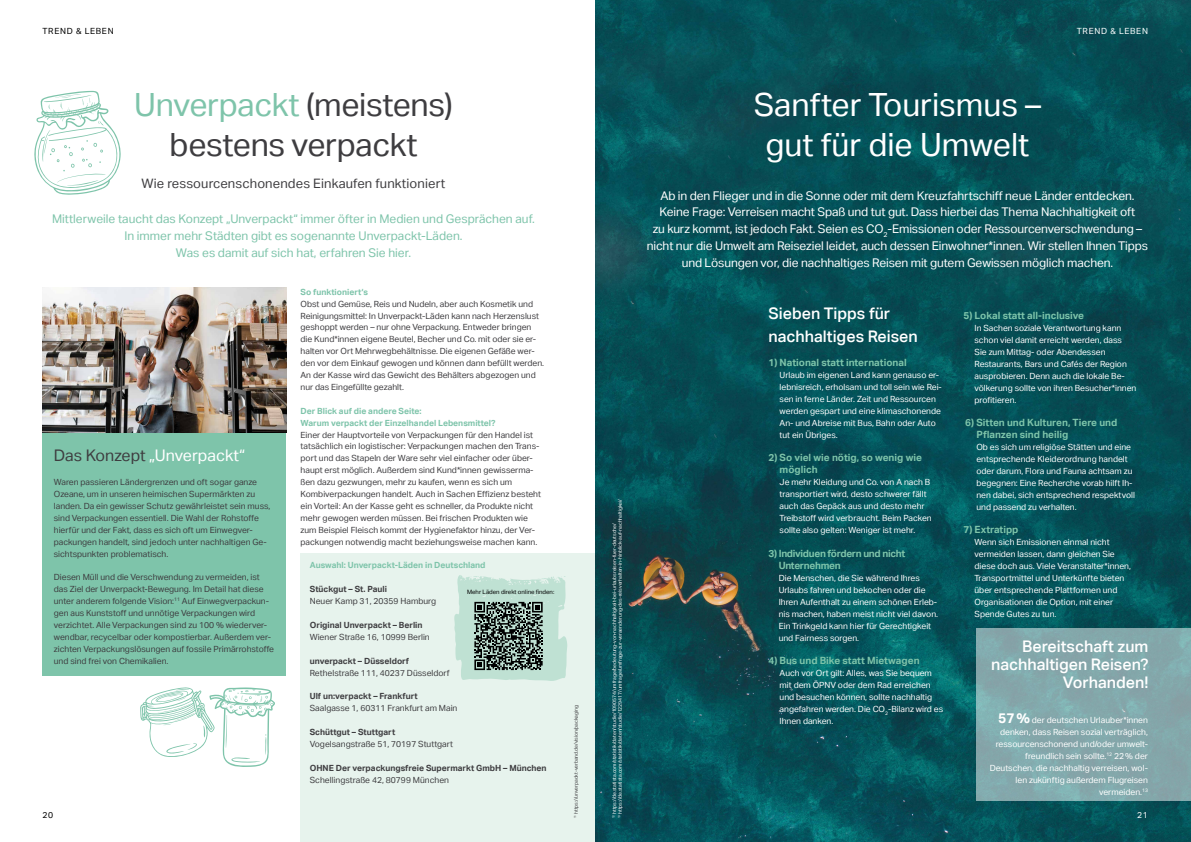
<style>
.page{position:relative;width:1191px;height:842px;background:#fff}
.page>*{position:absolute;margin:0;border:0;box-sizing:border-box;transform-origin:0 0}
.t1{font:32px/40px "Aktiv Grotesk";letter-spacing:-.01em;color:#3e3d40;text-align:center}
.t2{font:32px/40px "Aktiv Grotesk";color:#fff;text-align:center}
.t3{font:500 16px/17.9px "Aktiv Grotesk";color:#fff;text-align:right}
.t4{font:16px "Aktiv Grotesk";color:#fff}
.t5{font:13px "Aktiv Grotesk";letter-spacing:.01em;color:#3e3d40}
.t6{font:12px/16.8px "Aktiv Grotesk";letter-spacing:-.01em;color:#fff;text-align:center}
.t7{font:12px/16.8px "Aktiv Grotesk";color:#7ec4aa;text-align:center}
.t8{font:700 10px/12px "Aktiv Grotesk";color:#7ec4aa}
.t9{font:700 10px/12px "Aktiv Grotesk";letter-spacing:-.03em;color:#7ec4aa}
.t10{font:8.5px/11.9px "Aktiv Grotesk";color:#3e3d40}
.t11{font:8.5px/12px "Aktiv Grotesk";color:#fff}
.t12{font:700 8.5px "Aktiv Grotesk";color:#3e3d40}
.t13{font:700 8.5px/11.9px "Aktiv Grotesk";color:#7ec4aa}
.t14{font:8.5px "Aktiv Grotesk";letter-spacing:.08em;color:#000}
.t15{font:8.5px "Aktiv Grotesk";letter-spacing:.08em;color:#fff}
.t16{font:6px "Aktiv Grotesk";color:#000}
.t17{font:5px/5.9px "Aktiv Grotesk";color:#fff}
.t18{font:5px "Aktiv Grotesk";color:#3e3d40}
.s1{color:#7ec4aa}
.s2{color:#3e3d40}
.s3{font-weight:700;font-size:14px}
</style>
<div class="page">
<div style="left:43px;top:432px;width:243px;height:243px;background:#7ec4aa"></div>
<div style="left:300px;top:553px;width:295px;height:289px;background:#e7f3ed"></div>
<img style="left:595px;top:0;width:596px;height:842px">
<img style="left:43px;top:288px;width:243px;height:144px">
<div style="left:976px;top:628px;width:215px;height:172px;background:#84a8ab"></div>
<svg style="left:454px;top:575px;width:113px;height:106px;background:#9ab2a8"></svg>
<svg style="left:140px;top:687px;width:135px;height:80px"></svg>
<svg style="left:34px;top:91px;width:87px;height:104px"></svg>
<p class="t14" style="left:43px;top:26px;width:73px">TREND &amp; LEBEN</p>
<p class="t15" style="left:1076px;top:26px;width:73px">TREND &amp; LEBEN</p>
<h1 class="t1" style="left:134px;top:85px;width:320px"><span class="s1">Unverpackt</span> (meistens) bestens verpackt</h1>
<h3 class="t5" style="left:142px;top:175px;width:305px">Wie ressourcenschonendes Einkaufen funktioniert</h3>
<h3 class="t7" style="left:52px;top:211px;width:484px">Mittlerweile taucht das Konzept „Unverpackt“ immer öfter in Medien und Gesprächen auf.<br>In immer mehr Städten gibt es sogenannte Unverpackt-Läden.<br>Was es damit auf sich hat, erfahren Sie hier.</h3>
<h2 class="t4" style="left:54px;top:446px;width:193px"><span class="s2">Das Konzept</span> „Unverpackt“</h2>
<p class="t10" style="left:54px;top:476px;width:218px">Waren passieren Ländergrenzen und oft sogar ganze Ozeane, um in unseren heimischen Supermärkten zu landen. Da ein gewisser Schutz gewährleistet sein muss, sind Verpackungen essentiell. Die Wahl der Rohstoffe hierfür und der Fakt, dass es sich oft um Einwegver&shy;packungen handelt, sind jedoch unter nachhaltigen Ge&shy;sichtspunkten problematisch.</p>
<p class="t10" style="left:54px;top:571px;width:222px">Diesen Müll und die Verschwendung zu vermeiden, ist das Ziel der Unverpackt-Bewegung. Im Detail hat diese unter anderem folgende Vision:<sup>11</sup> Auf Einwegverpackun&shy;gen aus Kunststoff und unnötige Verpackungen wird verzichtet. Alle Verpackungen sind zu 100 % wiederver&shy;wendbar, recycelbar oder kompostierbar. Außerdem ver&shy;zichten Verpackungslösungen auf fossile Primärrohstoffe und sind frei von Chemikalien.</p>
<p class="t14" style="left:43px;top:810px;width:12px">20</p>
<p class="t13" style="left:300px;top:286px;width:69px">So funktioniert‘s</p>
<p class="t10" style="left:300px;top:298px;width:245px">Obst und Gemüse, Reis und Nudeln, aber auch Kosmetik und Reinigungsmittel: In Unverpackt-Läden kann nach Herzenslust geshoppt werden – nur ohne Verpackung. Entweder bringen die Kund*innen eigene Beutel, Becher und Co. mit oder sie er&shy;halten vor Ort Mehrwegbehältnisse. Die eigenen Gefäße wer&shy;den vor dem Einkauf gewogen und können dann befüllt werden.<br>An der Kasse wird das Gewicht des Behälters abgezogen und nur das Eingefüllte gezahlt.</p>
<p class="t13" style="left:300px;top:405px;width:196px">Der Blick auf die andere Seite:<br>Warum verpackt der Einzelhandel Lebensmittel?</p>
<p class="t10" style="left:300px;top:428px;width:242px">Einer der Hauptvorteile von Verpackungen für den Handel ist tatsächlich ein logistischer: Verpackungen machen den Trans&shy;port und das Stapeln der Ware sehr viel einfacher oder über&shy;haupt erst möglich. Außerdem sind Kund*innen gewisserma&shy;ßen dazu gezwungen, mehr zu kaufen, wenn es sich um Kombiverpackungen handelt. Auch in Sachen Effizienz besteht ein Vorteil: An der Kasse geht es schneller, da Produkte nicht mehr gewogen werden müssen. Bei frischen Produkten wie zum Beispiel Fleisch kommt der Hygienefaktor hinzu, der Ver&shy;packungen notwendig macht beziehungsweise machen kann.</p>
<p class="t13" style="left:310px;top:559px;width:177px">Auswahl: Unverpackt-Läden in Deutschland</p>
<p class="t12" style="left:310px;top:584px;width:79px">Stückgut – St. Pauli</p>
<p class="t10" style="left:310px;top:595px;width:128px">Neuer Kamp 31, 20359 Hamburg</p>
<p class="t12" style="left:310px;top:620px;width:114px">Original Unverpackt – Berlin</p>
<p class="t10" style="left:310px;top:631px;width:121px">Wiener Straße 16, 10999 Berlin</p>
<p class="t12" style="left:310px;top:655px;width:101px">unverpackt – Düsseldorf</p>
<p class="t10" style="left:310px;top:666px;width:141px">Rethelstraße 111, 40237 Düsseldorf</p>
<p class="t12" style="left:310px;top:691px;width:109px">Ulf un:verpackt – Frankfurt</p>
<p class="t10" style="left:310px;top:702px;width:149px">Saalgasse 1, 60311 Frankfurt am Main</p>
<p class="t12" style="left:310px;top:727px;width:87px">Schüttgut – Stuttgart</p>
<p class="t10" style="left:310px;top:738px;width:145px">Vogelsangstraße 51, 70197 Stuttgart</p>
<p class="t12" style="left:310px;top:762px;width:238px">OHNE Der verpackungsfreie Supermarkt GmbH – München</p>
<p class="t10" style="left:310px;top:774px;width:141px">Schellingstraße 42, 80799 München</p>
<p class="t16" style="left:467px;top:588px;width:89px">Mehr Läden direkt online finden:</p>
<p class="t18" style="left:573px;top:818px;width:115px;rotate:-90deg"><sup>11</sup> https://unverpackt-verband.de/vision/packaging</p>
<p class="t17" style="left:611px;top:818px;width:321px;rotate:-90deg"><sup>12</sup> https://de.statista.com/statistik/daten/studie/1090574/umfrage/bedeutung-von-nachhaltigkeit-bei-urlaubsreisen-fuer-deutsche/<br><sup>13</sup> https://de.statista.com/statistik/daten/studie/1229417/umfrage/umfrage-zur-veraenderung-des-reisverhalten-in-hinblick-auf-nachhaltigkei/</p>
<h1 class="t2" style="left:753px;top:85px;width:289px">Sanfter Tourismus – gut für die Umwelt</h1>
<p class="t6" style="left:647px;top:187px;width:503px">Ab in den Flieger und in die Sonne oder mit dem Kreuzfahrtschiff neue Länder entdecken.<br>Keine Frage: Verreisen macht Spaß und tut gut. Dass hierbei das Thema Nachhaltigkeit oft<br>zu kurz kommt, ist jedoch Fakt. Seien es CO<sub>2</sub>-Emissionen oder Ressourcenverschwendung – nicht nur die Umwelt am Reiseziel leidet, auch dessen Einwohner*innen. Wir stellen Ihnen Tipps und Lösungen vor, die nachhaltiges Reisen mit gutem Gewissen möglich machen.</p>
<h2 class="t3" style="left:768px;top:301px;width:151px;line-height:23.8px;text-align:left">Sieben Tipps für nachhaltiges Reisen</h2>
<p class="t8" style="left:768px;top:356px;width:140px">1) National statt international</p>
<p class="t11" style="left:779px;top:369px;width:164px">Urlaub im eigenen Land kann genauso er&shy;lebnisreich, erholsam und toll sein wie Rei&shy;sen in ferne Länder. Zeit und Ressourcen werden gespart und eine klimaschonende An- und Abreise mit Bus, Bahn oder Auto tut ein Übriges.</p>
<p class="t8" style="left:779px;top:452px;width:144px;text-indent:-11px">2) So viel wie nötig, so wenig wie möglich</p>
<p class="t11" style="left:779px;top:476px;width:154px">Je mehr Kleidung und Co. von A nach B transportiert wird, desto schwerer fällt auch das Gepäck aus und desto mehr Treibstoff wird verbraucht. Beim Packen sollte also gelten: Weniger ist mehr.</p>
<p class="t9" style="left:778px;top:547px;width:128px;text-indent:-10px">3) Individuen fördern und nicht<br>Unternehmen</p>
<p class="t11" style="left:778px;top:571px;width:161px">Die Menschen, die Sie während Ihres Urlaubs fahren und bekochen oder die Ihren Aufenthalt zu einem schönen Erleb&shy;nis machen, haben meist nicht viel davon.<br>Ein Trinkgeld kann hier für Gerechtigkeit und Fairness sorgen.</p>
<p class="t8" style="left:768px;top:654px;width:153px">4) Bus und Bike statt Mietwagen</p>
<p class="t11" style="left:779px;top:667px;width:165px">Auch vor Ort gilt: Alles, was Sie bequem mit dem ÖPNV oder dem Rad erreichen und besuchen können, sollte nachhaltig angefahren werden. Die CO<sub>2</sub>-Bilanz wird es Ihnen danken.</p>
<p class="t8" style="left:963px;top:309px;width:122px">5) Lokal statt all-inclusive</p>
<p class="t11" style="left:974px;top:321px;width:163px">In Sachen soziale Verantwortung kann schon viel damit erreicht werden, dass<br>Sie zum Mittag- oder Abendessen Restaurants, Bars und Cafés der Region ausprobieren. Denn auch die lokale Be&shy;völkerung sollte von ihren Besucher*innen profitieren.</p>
<p class="t8" style="left:976px;top:416px;width:142px;text-indent:-11px">6) Sitten und Kulturen, Tiere und<br>Pflanzen sind heilig</p>
<p class="t11" style="left:976px;top:441px;width:160px">Ob es sich um religiöse Stätten und eine entsprechende Kleiderordnung handelt oder darum, Flora und Fauna achtsam zu begegnen: Eine Recherche vorab hilft Ih&shy;nen dabei, sich entsprechend respektvoll und passend zu verhalten.</p>
<p class="t8" style="left:963px;top:523px;width:57px">7) Extratipp</p>
<p class="t11" style="left:974px;top:536px;width:158px">Wenn sich Emissionen einmal nicht vermeiden lassen, dann gleichen Sie diese doch aus. Viele Veranstalter*innen, Transportmittel und Unterkünfte bieten über entsprechende Plattformen und Organisationen die Option, mit einer Spende Gutes zu tun.</p>
<h2 class="t3" style="left:991px;top:637px;width:159px">Bereitschaft zum nachhaltigen Reisen?<br>Vorhanden!</h2>
<p class="t11" style="left:989px;top:714px;width:160px;text-align:right"><span class="s3">57%</span> der deutschen Urlauber*innen denken, dass Reisen sozial verträglich, ressourcenschonend und/oder umwelt&shy;freundlich sein sollte.<sup>12</sup> 22% der Deutschen, die nachhaltig verreisen, wol&shy;len zukünftig außerdem Flugreisen vermeiden.<sup>13</sup></p>
<p class="t11" style="left:1137px;top:809px;width:12px">21</p>
</div>
